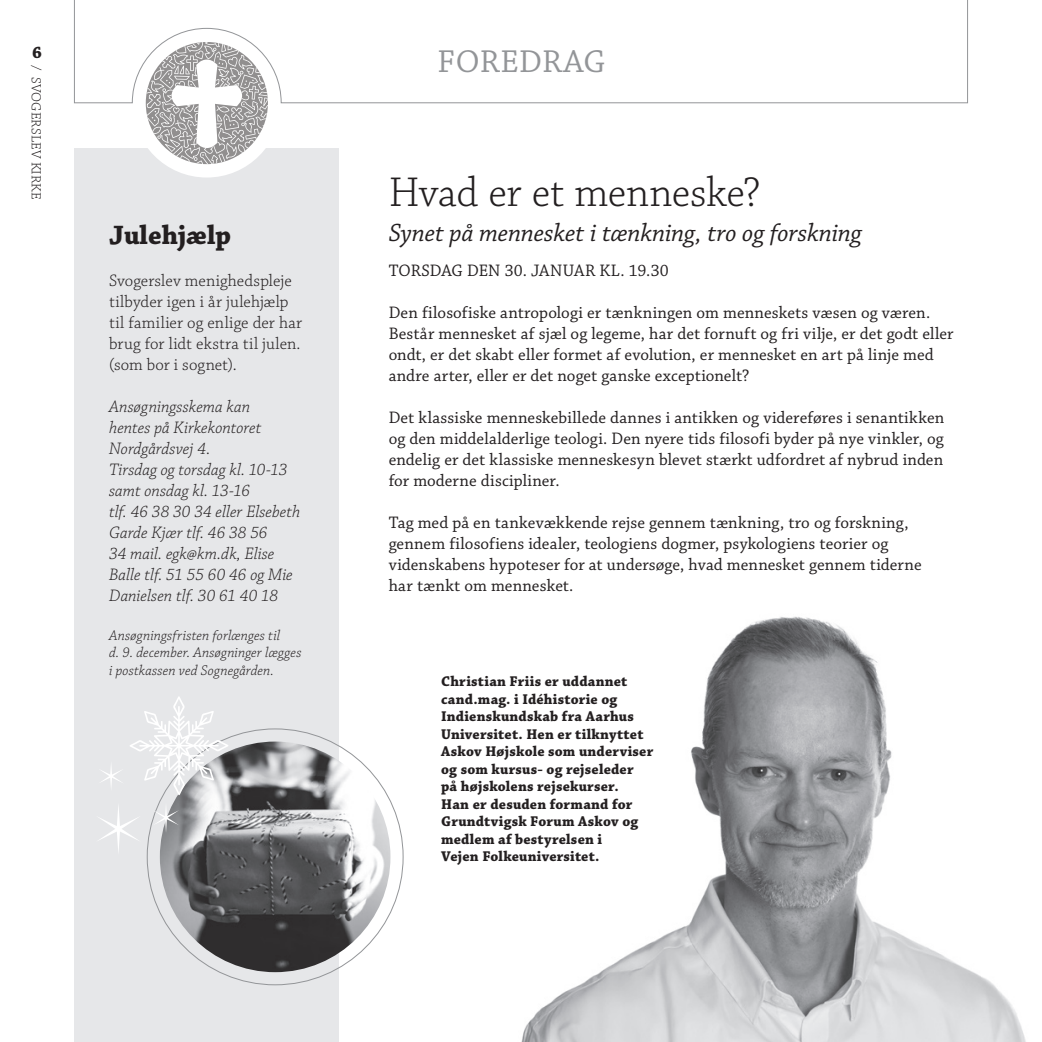
<style>
.page{position:relative;width:1042px;height:1042px;background:#fff}
.page>*{position:absolute;margin:0;border:0;box-sizing:border-box;transform-origin:0 0}
.Brødtekst{font:300 43.75px "Chaparral Pro";letter-spacing:-.005em;color:#231f20}
.t1{font:33.25px "Chaparral Pro";letter-spacing:.015em;color:#939598}
.Brødtekst-2{font:700 28px "Chaparral Pro";color:#231f20}
.Brødtekst-3{font:italic 26.25px "Chaparral Pro";letter-spacing:-.005em;color:#231f20}
.Brødtekst-4{font:17.5px/21px "Chaparral Pro";letter-spacing:.005em;color:#231f20}
.Brødtekst-5{font:italic 300 17.5px/21px "Chaparral Pro";letter-spacing:.005em;color:#231f20}
.Brødtekst-6{font:300 17.5px/21px "Chaparral Pro";letter-spacing:.01em;color:#231f20}
.t2{font:700 17.5px "Chaparral Pro";color:#231f20}
.Brødtekst-7{font:700 14.88px/17.5px "Chaparral Pro";letter-spacing:.015em;color:#231f20}
.Brødtekst-8{font:italic 300 14.88px "Chaparral Pro";letter-spacing:.01em;color:#231f20}
.t3{font:300 14px "Chaparral Pro";color:#231f20}
</style>
<div class="page">
<img style="left:521px;top:616px;width:505px;height:426px">
<div style="left:74px;top:149px;width:265px;height:893px;background:#e6e7e9"></div>
<img style="left:160px;top:741px;width:230px;height:231px;border-radius:115px">
<svg style="left:98px;top:806px;width:40px;height:46px"></svg>
<svg style="left:101px;top:696px;width:128px;height:99px"></svg>
<svg style="left:153px;top:803px;width:26px;height:30px"></svg>
<div style="left:133px;top:29px;width:148px;height:148px;background:#fff;border-radius:50%"></div>
<svg style="left:146px;top:103px;width:122px;height:61px"></svg>
<svg style="left:74px;top:0;width:894px;height:103px"></svg>
<p class="t2" style="left:32px;top:42px;width:11px">6</p>
<p class="t3" style="left:44px;top:65px;width:136px;rotate:90deg">/ SVOGERSLEV KIRKE</p>
<p class="Brødtekst-2" style="left:109px;top:219px;width:123px">Julehjælp</p>
<p class="Brødtekst-6" style="left:109px;top:271px;width:195px">Svogerslev menighedspleje tilbyder igen i år julehjælp til familier og enlige der har brug for lidt ekstra til julen. (som bor i sognet).</p>
<p class="Brødtekst-5" style="left:109px;top:397px;width:154px">Ansøgningsskema kan hentes på Kirkekontoret<br>Nordgårdsvej 4.</p>
<p class="Brødtekst-5" style="left:109px;top:460px;width:180px">Tirsdag og torsdag kl. 10-13 samt onsdag kl. 13-16</p>
<p class="Brødtekst-5" style="left:109px;top:502px;width:193px">tlf. 46 38 30 34 eller Elsebeth<br>Garde Kjær tlf. 46 38 56<br>34 mail. egk@km.dk, Elise<br>Balle tlf. 51 55 60 46 og Mie<br>Danielsen tlf. 30 61 40 18</p>
<p class="Brødtekst-8" style="left:109px;top:627px;width:173px">Ansøgningsfristen forlænges til</p>
<p class="Brødtekst-8" style="left:109px;top:644px;width:194px">d. 9. december. Ansøgninger lægges</p>
<p class="Brødtekst-8" style="left:109px;top:662px;width:166px">i postkassen ved Sognegården.</p>
<p class="t1" style="left:437px;top:43px;width:169px">FOREDRAG</p>
<p class="Brødtekst" style="left:389px;top:168px;width:373px">Hvad er et menneske?</p>
<p class="Brødtekst-3" style="left:389px;top:218px;width:474px">Synet på mennesket i tænkning, tro og forskning</p>
<p class="Brødtekst-4" style="left:389px;top:261px;width:282px">TORSDAG DEN 30. JANUAR KL. 19.30</p>
<p class="Brødtekst-4" style="left:389px;top:303px;width:566px">Den filosofiske antropologi er tænkningen om menneskets væsen og væren.<br>Består mennesket af sjæl og legeme, har det fornuft og fri vilje, er det godt eller ondt, er det skabt eller formet af evolution, er mennesket en art på linje med andre arter, eller er det noget ganske exceptionelt?</p>
<p class="Brødtekst-4" style="left:389px;top:408px;width:557px;text-align:justify">Det klassiske menneskebillede dannes i antikken og videreføres i senantikken og den middelalderlige teologi. Den nyere tids filosofi byder på nye vinkler, og endelig er det klassiske menneskesyn blevet stærkt udfordret af nybrud inden for moderne discipliner.</p>
<p class="Brødtekst-4" style="left:389px;top:513px;width:521px">Tag med på en tankevækkende rejse gennem tænkning, tro og forskning,</p>
<p class="Brødtekst-4" style="left:389px;top:534px;width:501px">gennem filosofiens idealer, teologiens dogmer, psykologiens teorier og</p>
<p class="Brødtekst-4" style="left:389px;top:555px;width:534px">videnskabens hypoteser for at undersøge, hvad mennesket gennem tiderne</p>
<p class="Brødtekst-4" style="left:389px;top:576px;width:186px">har tænkt om mennesket.</p>
<p class="Brødtekst-7" style="left:441px;top:673px;width:188px">Christian Friis er uddannet</p>
<p class="Brødtekst-7" style="left:441px;top:691px;width:194px">cand.mag. i Idéhistorie og<br>Indienskundskab fra Aarhus</p>
<p class="Brødtekst-7" style="left:441px;top:726px;width:204px">Universitet. Hen er tilknyttet</p>
<p class="Brødtekst-7" style="left:441px;top:743px;width:214px">Askov Højskole som underviser</p>
<p class="Brødtekst-7" style="left:441px;top:761px;width:194px">og som kursus- og rejseleder</p>
<p class="Brødtekst-7" style="left:441px;top:778px;width:179px">på højskolens rejsekurser.</p>
<p class="Brødtekst-7" style="left:441px;top:796px;width:199px">Han er desuden formand for<br>Grundtvigsk Forum Askov og</p>
<p class="Brødtekst-7" style="left:441px;top:831px;width:163px">medlem af bestyrelsen i</p>
<p class="Brødtekst-7" style="left:441px;top:848px;width:160px">Vejen Folkeuniversitet.</p>
</div>
